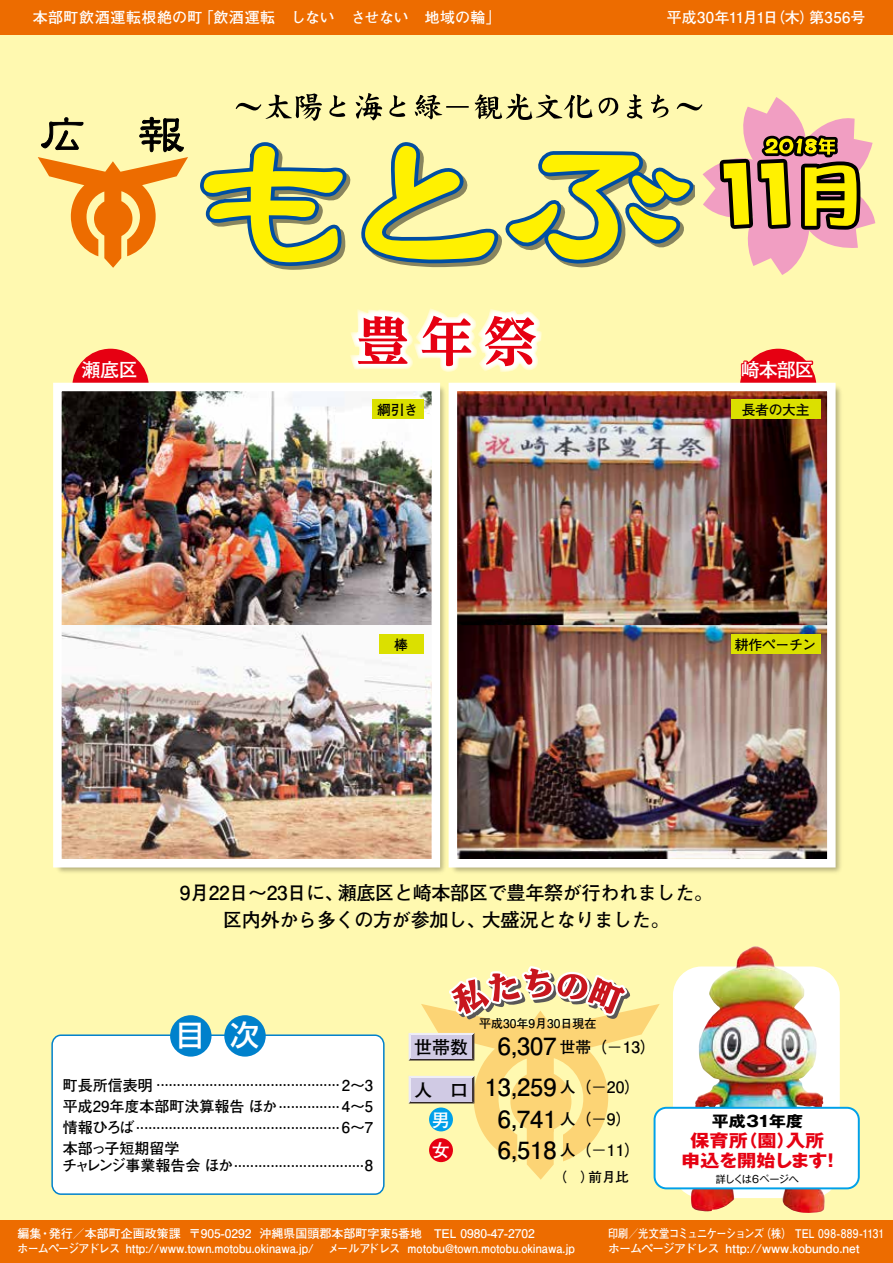
<style>
.page{position:relative;width:893px;height:1263px;background:#fff9b0}
.page>*{position:absolute;margin:0;border:0;box-sizing:border-box;transform-origin:0 0}
.t1{font:700 expanded 53.1px "UD Reimin Pro";color:#e60012}
.t2{font:500 28.8px "Shin Go Pro";color:#fff}
.t3{font:700 23.7px/31.5px "Futo Go B101 Pro";color:#000;text-align:center}
.t4{font:700 19.2px "Futo Go B101 Pro";letter-spacing:-.02em;color:#000}
.t5{font:700 19.2px "Futo Go B101 Pro";letter-spacing:-.06em;color:#fff}
.t6{font:700 18px "Futo Go B101 Pro";color:#000}
.t7{font:700 18px/30px "Futo Go B101 Pro";color:#fff}
.t8{font:700 17.25px "Gothic MB101 Pro";letter-spacing:-.02em;color:#e60012;scale:1.11 1}
.t9{font:700 15.75px/31.5px "Futo Go B101 Pro";color:#000}
.t10{font:700 15.3px "Gothic MB101 Pro";color:#000;scale:1.11 1}
.t11{font:700 15px/21.3px "Futo Go B101 Pro";color:#000}
.t12{font:700 15px "Futo Go B101 Pro";letter-spacing:.02em;color:#fff}
.t13{font:700 15px "Futo Go B101 Pro";letter-spacing:-.015em;color:#fff}
.t14{font:700 15px "Futo Go B101 Pro";letter-spacing:-.08em;color:#000}
.t15{font:700 13.8px "Futo Go B101 Pro";letter-spacing:-.02em;color:#000}
.t16{font:700 13.5px "Futo Go B101 Pro";color:#000}
.t17{font:700 12px "Futo Go B101 Pro";color:#fff;scale:.92 1}
.t18{font:700 12px "Futo Go B101 Pro";color:#fff}
.t19{font:700 12px/14.4px "Futo Go B101 Pro";color:#fff;scale:.85 1}
.t20{font:700 12px "Futo Go B101 Pro";letter-spacing:.025em;color:#fff;scale:.85 1}
.t21{font:700 12px "Futo Go B101 Pro";color:#000}
.t22{font:700 12px "Futo Go B101 Pro";letter-spacing:-.08em;color:#fff;scale:.92 1}
.t23{font:700 12px "Futo Go B101 Pro";letter-spacing:-.08em;color:#fff}
.t24{font:700 10.5px "Futo Go B101 Pro";color:#000}
.t25{font:10.05px "Gothic MB101 Pro";letter-spacing:-.035em;color:#000}
.s1{font-size:15px}
.s2{font-family:"Koz Go Pr 6 N";font-weight:400}
</style>
<div class="page">
<div style="left:0;top:0;width:893px;height:34px;background:#ed6c00"></div>
<div style="left:0;top:1220px;width:893px;height:43px;background:#ed6c00"></div>
<svg style="left:38px;top:117px;width:150px;height:151px"></svg>
<div style="left:52px;top:1035px;width:332px;height:159px;background:#fff;border-radius:9px"></div>
<div style="left:51px;top:1034px;width:334px;height:161px;border:2px solid #0081cc;border-radius:9px"></div>
<img style="left:53px;top:383px;width:788px;height:490px">
<div style="left:72px;top:349px;width:77px;height:76px;background:#e60012;border-radius:50%"></div>
<div style="left:740px;top:349px;width:76px;height:76px;background:linear-gradient(to right,#e60213,#e60012);border-radius:50%"></div>
<img style="left:459px;top:393px;width:367px;height:464px">
<img style="left:63px;top:393px;width:367px;height:464px">
<img style="left:673px;top:966px;width:167px;height:232px;border-radius:29px">
<img style="left:691px;top:947px;width:94px;height:264px">
<svg style="left:409px;top:966px;width:251px;height:214px"></svg>
<div style="left:411px;top:1078px;width:61px;height:23px;background:#d0cae4"></div>
<div style="left:429px;top:1107px;width:24px;height:24px;background:#00a0e9;border-radius:50%"></div>
<div style="left:429px;top:1138px;width:24px;height:24px;background:#e60012;border-radius:50%"></div>
<div style="left:224px;top:1015px;width:42px;height:41px;background:#0081cc;border-radius:50%"></div>
<div style="left:170px;top:1015px;width:41px;height:41px;background:#0081cc;border-radius:50%"></div>
<div style="left:655px;top:1108px;width:204px;height:80px;background:#fff;border-radius:12px"></div>
<div style="left:654px;top:1107px;width:206px;height:82px;border:2px solid #00a0e9;border-radius:12px"></div>
<svg style="left:350px;top:309px;width:192px;height:63px"></svg>
<svg style="left:196px;top:34px;width:679px;height:241px"></svg>
<div style="left:372px;top:400px;width:51px;height:19px;background:#dbe000"></div>
<div style="left:379px;top:635px;width:44px;height:19px;background:#dbe000"></div>
<div style="left:731px;top:400px;width:89px;height:19px;background:#dbe000"></div>
<div style="left:731px;top:635px;width:89px;height:19px;background:#dbe000"></div>
<div style="left:449px;top:383px;width:387px;height:484px;border:9px solid #fff"></div>
<div style="left:53px;top:383px;width:387px;height:484px;border:9px solid #fff"></div>
<svg style="left:740px;top:358px;width:75px;height:23px;background:#e7111d"></svg>
<h3 class="t12" style="left:199px;top:5px;width:304px">「飲酒運転　しない　させない　地域の輪」</h3>
<h3 class="t12" style="left:33px;top:5px;width:171px">本部町飲酒運転根絶の町</h3>
<h3 class="t13" style="left:667px;top:5px;width:149px">平成30年11月 （日1 木）</h3>
<h3 class="t12" style="left:809px;top:5px;width:58px">第356号</h3>
<h3 class="t5" style="left:81px;top:354px;width:58px">瀬底区</h3>
<h1 class="t1" style="left:356px;top:298px;width:182px">豊年祭</h1>
<h3 class="t5" style="left:741px;top:354px;width:75px">崎本部区</h3>
<h3 class="t15" style="left:377px;top:399px;width:42px">綱引き</h3>
<h3 class="t15" style="left:742px;top:399px;width:69px">長者の大主</h3>
<h3 class="t15" style="left:394px;top:634px;width:15px">棒</h3>
<h3 class="t15" style="left:735px;top:634px;width:83px">耕作ペーチン</h3>
<h3 class="t4" style="left:338px;top:878px;width:377px">瀬底区と崎本部区で豊年祭が行われました。</h3>
<h3 class="t4" style="left:180px;top:878px;width:166px">月9 22日～23日に、</h3>
<h3 class="t4" style="left:223px;top:904px;width:264px">区内外から多くの方が参加し、</h3>
<h3 class="t4" style="left:482px;top:904px;width:189px">大盛況となりました。</h3>
<h2 class="t2" style="left:176px;top:1011px;width:30px">目</h2>
<h2 class="t2" style="left:230px;top:1011px;width:30px">次</h2>
<h3 class="t11" style="left:63px;top:1072px;width:91px">町長所信表明</h3>
<h3 class="t11" style="left:342px;top:1072px;width:33px">~2 3</h3>
<p class="t24" style="left:153px;top:1077px;width:191px">・・・・・・・・・・・・・・・・・・・・・・・・・・・・・・・・・・・・・・・・・・・・・</p>
<h3 class="t11" style="left:63px;top:1093px;width:216px">平成29年度本部町決算報告ほか</h3>
<h3 class="t11" style="left:342px;top:1093px;width:33px">~4 5</h3>
<p class="t24" style="left:275px;top:1098px;width:69px">・・・・・・・・・・・・・・・</p>
<h3 class="t11" style="left:63px;top:1115px;width:118px">情報ひろば<br>本部っ子短期留学</h3>
<h3 class="t11" style="left:342px;top:1115px;width:33px">~6 7</h3>
<p class="t24" style="left:133px;top:1119px;width:212px">・・・・・・・・・・・・・・・・・・・・・・・・・・・・・・・・・・・・・・・・・・・・・・・・・・</p>
<h3 class="t14" style="left:62px;top:1153px;width:172px">チャレンジ事業報告会ほか</h3>
<p class="t24" style="left:231px;top:1158px;width:144px"><span class="s1">8</span>・・・・・・・・・・・・・・・・・・・・・・・・・・・・・・・・</p>
<h3 class="t6" style="left:414px;top:1033px;width:55px">世帯数</h3>
<h3 class="t6" style="left:414px;top:1076px;width:55px">人　口</h3>
<h3 class="t7" style="left:432px;top:1103px;width:19px">男女</h3>
<p class="t21" style="left:479px;top:1014px;width:119px">平成30年月9 30日現在</p>
<h3 class="t9" style="left:560px;top:1029px;width:98px">世帯)<span class="s2">－</span>13(</h3>
<h3 class="t3" style="left:498px;top:1028px;width:60px">6,307</h3>
<h3 class="t3" style="left:485px;top:1068px;width:73px">13,259<br>6,741<br>6,518</h3>
<h3 class="t9" style="left:560px;top:1070px;width:82px">人)<span class="s2">－</span>20(人)<span class="s2">－</span>9(人)<span class="s2">－</span>11(</h3>
<p class="t16" style="left:553px;top:1165px;width:42px">（　）</p>
<p class="t16" style="left:589px;top:1165px;width:42px">前月比</p>
<h3 class="t10" style="left:712px;top:1109px;width:84px">平成31年度</h3>
<h3 class="t8" style="left:786px;top:1126px;width:36px">入所</h3>
<h3 class="t8" style="left:738px;top:1126px;width:53px">（園）</h3>
<h3 class="t8" style="left:690px;top:1126px;width:53px">保育所</h3>
<h3 class="t8" style="left:681px;top:1146px;width:133px">申込を開始します</h3>
<p class="t25" style="left:716px;top:1171px;width:85px">詳しくは6ページへ</p>
<h3 class="t8" style="left:821px;top:1146px;width:19px">!</h3>
<p class="t18" style="left:18px;top:1224px;width:25px">編集</p>
<p class="t18" style="left:49px;top:1224px;width:133px">発行／本部町企画政策課</p>
<p class="t18" style="left:39px;top:1224px;width:13px">・</p>
<p class="t18" style="left:189px;top:1224px;width:64px">〒905-0292</p>
<p class="t18" style="left:259px;top:1224px;width:277px">沖縄県国頭郡本部町字東5番地　TEL 0980-47-2702</p>
<p class="t22" style="left:18px;top:1238px;width:113px">ホームページアドレス</p>
<p class="t17" style="left:126px;top:1238px;width:300px">http://www.town.motobu.okinawa j p. / 　メールアドレス</p>
<p class="t17" style="left:408px;top:1238px;width:183px">motobu@town.motobu.okinawa j p.</p>
<p class="t20" style="left:761px;top:1224px;width:147px">（株） TEL 098-889-1131</p>
<p class="t19" style="left:726px;top:1225px;width:159px;text-indent:-118px">印刷／光文堂コミュニケーションズhttp://www.kobundo.net</p>
<p class="t23" style="left:608px;top:1238px;width:113px">ホームページアドレス</p>
</div>
